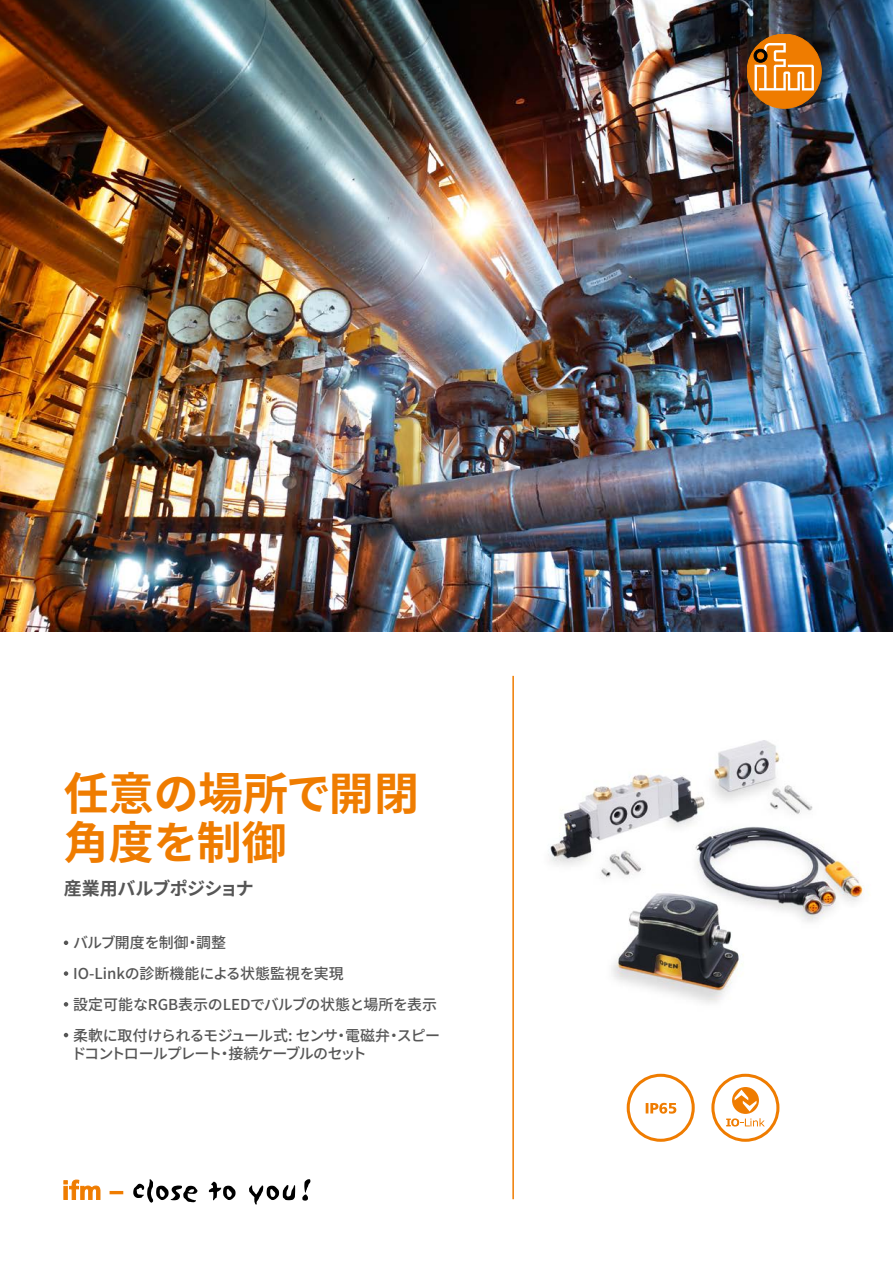
<style>
.page{position:relative;width:893px;height:1263px;background:#fff}
.page>*{position:absolute;margin:0;border:0;box-sizing:border-box;transform-origin:0 0}
.Titel_Headline_30pt{font:700 45px/49.5px "Source Han Sans";color:#ef7c00}
.Titel_Subheadline_12pt{font:700 18px "Source Han Sans";letter-spacing:-.035em;color:#565656}
.Features{font:500 15px/18px "Source Han Sans";letter-spacing:-.055em;color:#565656}
.Features-2{font:500 15px "Source Han Sans";letter-spacing:-.02em;color:#565656}
.Features-3{font:500 15px "Source Han Sans";color:#565656}
.Features-4{font:500 15px "Source Han Sans";letter-spacing:-.04em;color:#565656}
</style>
<div class="page">
<img style="left:0;top:0;width:893px;height:631px">
<img style="left:548px;top:740px;width:321px;height:263px">
<svg style="left:64px;top:1180px;width:36px;height:20px"></svg>
<svg style="left:110px;top:1191px;width:13px;height:3px"></svg>
<svg style="left:133px;top:1179px;width:64px;height:24px"></svg>
<svg style="left:209px;top:1182px;width:27px;height:18px"></svg>
<svg style="left:249px;top:1185px;width:46px;height:19px"></svg>
<svg style="left:302px;top:1179px;width:8px;height:22px"></svg>
<hr style="left:512px;top:676px;width:2px;height:523px;background:#ef7c00">
<div style="left:747px;top:34px;width:74px;height:74px;background:#ef7c00;border-radius:50%"></div>
<div style="left:747px;top:34px;width:74px;height:74px;border:1px solid #ef7c00;border-radius:50%"></div>
<svg style="left:754px;top:43px;width:60px;height:47px"></svg>
<svg style="left:64px;top:940px;width:4px;height:5px"></svg>
<svg style="left:64px;top:971px;width:4px;height:5px"></svg>
<svg style="left:64px;top:1002px;width:4px;height:4px"></svg>
<svg style="left:64px;top:1033px;width:4px;height:4px"></svg>
<svg style="left:627px;top:1074px;width:68px;height:68px"></svg>
<svg style="left:711px;top:1074px;width:68px;height:68px"></svg>
<p class="Titel_Headline_30pt" style="left:64px;top:769px;width:357px">任意の場所で開閉角度を制御</p>
<p class="Titel_Subheadline_12pt" style="left:64px;top:878px;width:191px">産業用バルブポジショナ</p>
<p class="Features-4" style="left:73px;top:934px;width:155px">バルブ開度を制御・調整</p>
<p class="Features-3" style="left:73px;top:965px;width:272px">IO-Linkの診断機能による状態監視を実現</p>
<p class="Features-2" style="left:73px;top:996px;width:366px">設定可能なRGB表示のLEDでバルブの状態と場所を表示</p>
<p class="Features" style="left:71px;top:1026px;width:370px">柔軟に取付けられるモジュール式: センサ・電磁弁・スピードコントロールプレート・接続ケーブルのセット</p>
</div>
